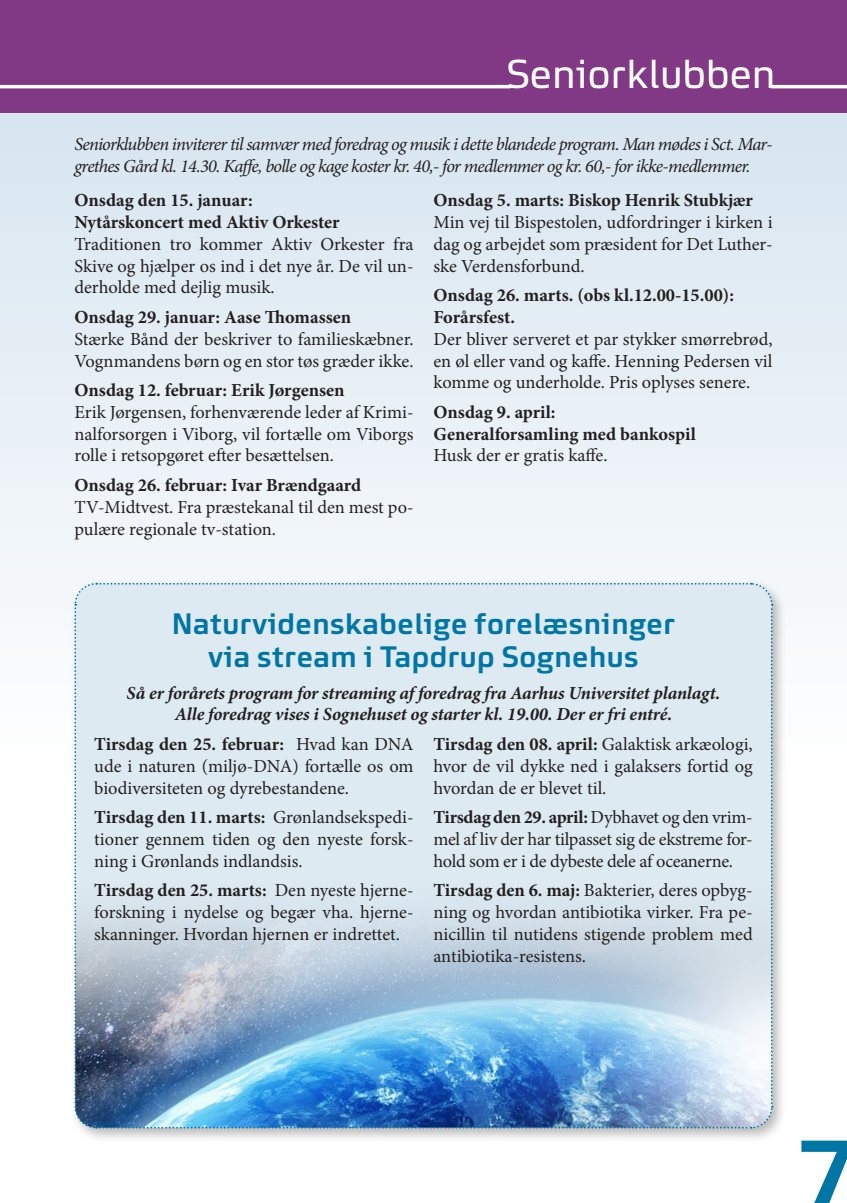
<style>
.page{position:relative;width:847px;height:1203px;background:#fff}
.page>*{position:absolute;margin:0;border:0;box-sizing:border-box;transform-origin:0 0}
.t1{font:700 105px "Super Brugsen";color:#0076a5}
.t2{font:42px "Super Brugsen";color:#fff}
.t3{font:700 30.62px/33.2px "Super Brugsen";letter-spacing:.015em;color:#0076a5;text-align:center}
.t4{font:18.38px/21.9px "Minion Pro";color:#231f20;text-align:justify}
.t5{font:700 18.38px/21.9px "Minion Pro";color:#231f20}
.t6{font:italic 18.38px/21.9px "Minion Pro";letter-spacing:-.04em;color:#231f20}
.t7{font:italic 700 18.38px "Minion Pro";letter-spacing:-.01em;color:#231f20}
.s1{font-weight:700}
</style>
<div class="page">
<svg style="left:0;top:113px;width:847px;height:485px;fill:#e5eef5"></svg>
<div style="left:0;top:0;width:847px;height:113px;background:#813986"></div>
<hr style="left:771px;top:85px;width:76px;height:3px;background:#fff">
<hr style="left:0;top:85px;width:510px;height:3px;background:#fff">
<div style="left:70px;top:579px;width:716px;height:564px;background:#231f20;opacity:.3"></div>
<img style="left:73px;top:582px;width:700px;height:547px">
<p class="t2" style="left:507px;top:51px;width:270px">Seniorklubben</p>
<p class="t6" style="left:74px;top:133px;width:699px">Seniorklubben inviterer til samvær med foredrag og musik i dette blandede program. Man mødes i Sct. Mar&shy;grethes Gård kl. 14.30. Kaffe, bolle og kage koster kr. 40,- for medlemmer og kr. 60,- for ikke-medlemmer.</p>
<p class="t5" style="left:74px;top:189px;width:267px">Onsdag den 15. januar:<br>Nytårskoncert med Aktiv Orkester</p>
<p class="t4" style="left:74px;top:233px;width:341px">Traditionen tro kommer Aktiv Orkester fra Skive og hjælper os ind i det nye år. De vil un&shy;derholde med dejlig musik.</p>
<p class="t5" style="left:74px;top:306px;width:278px">Onsdag 29. januar: Aase Thomassen</p>
<p class="t4" style="left:74px;top:328px;width:341px">Stærke Bånd der beskriver to familieskæbner.<br>Vognmandens børn og en stor tøs græder ikke.</p>
<p class="t5" style="left:74px;top:379px;width:272px">Onsdag 12. februar: Erik Jørgensen</p>
<p class="t4" style="left:74px;top:401px;width:341px">Erik Jørgensen, forhenværende leder af Krimi&shy;nalforsorgen i Viborg, vil fortælle om Viborgs rolle i retsopgøret efter besættelsen.</p>
<p class="t5" style="left:74px;top:474px;width:288px">Onsdag 26. februar: Ivar Brændgaard</p>
<p class="t4" style="left:74px;top:496px;width:341px">TV-Midtvest. Fra præstekanal til den mest po&shy;pulære regionale tv-station.</p>
<p class="t5" style="left:433px;top:189px;width:321px">Onsdag 5. marts: Biskop Henrik Stubkjær</p>
<p class="t4" style="left:433px;top:211px;width:341px">Min vej til Bispestolen, udfordringer i kirken i dag og arbejdet som præsident for Det Luther&shy;ske Verdensforbund.</p>
<p class="t5" style="left:433px;top:284px;width:302px">Onsdag 26. marts. (obs kl.12.00-15.00):<br>Forårsfest.</p>
<p class="t4" style="left:433px;top:328px;width:341px">Der bliver serveret et par stykker smørrebrød, en øl eller vand og kaffe. Henning Pedersen vil komme og underholde. Pris oplyses senere.</p>
<p class="t5" style="left:433px;top:401px;width:264px">Onsdag 9. april:<br>Generalforsamling med bankospil</p>
<p class="t4" style="left:433px;top:445px;width:176px">Husk der er gratis kaffe.</p>
<p class="t3" style="left:172px;top:608px;width:505px">Naturvidenskabelige forelæsninger via stream i Tapdrup Sognehus</p>
<p class="t7" style="left:127px;top:680px;width:595px">Så er forårets program for streaming af foredrag fra Aarhus Universitet planlagt.</p>
<p class="t7" style="left:175px;top:702px;width:499px">Alle foredrag vises i Sognehuset og starter kl. 19.00. Der er fri entré.</p>
<p class="t4" style="left:94px;top:733px;width:321px"><span class="s1">Tirsdag den 25. februar:</span> Hvad kan DNA ude i naturen (miljø-DNA) fortælle os om biodiversiteten og dyrebestandene.</p>
<p class="t4" style="left:94px;top:806px;width:321px"><span class="s1">Tirsdag den 11. marts:</span> Grønlandsekspedi&shy;tioner gennem tiden og den nyeste forsk&shy;ning i Grønlands indlandsis.</p>
<p class="t4" style="left:94px;top:879px;width:321px"><span class="s1">Tirsdag den 25. marts:</span> Den nyeste hjerne&shy;forskning i nydelse og begær vha. hjerne&shy;skanninger. Hvordan hjernen er indrettet.</p>
<p class="t4" style="left:433px;top:733px;width:321px"><span class="s1">Tirsdag den 08. april:</span> Galaktisk arkæologi, hvor de vil dykke ned i galaksers fortid og hvordan de er blevet til.</p>
<p class="t4" style="left:433px;top:806px;width:321px"><span class="s1">Tirsdag den 29. april:</span> Dybhavet og den vrim&shy;mel af liv der har tilpasset sig de ekstreme for&shy;hold som er i de dybeste dele af oceanerne.</p>
<p class="t4" style="left:433px;top:879px;width:321px"><span class="s1">Tirsdag den 6. maj:</span> Bakterier, deres opbyg&shy;ning og hvordan antibiotika virker. Fra pe&shy;nicillin til nutidens stigende problem med antibiotika-resistens.</p>
<p class="t1" style="left:797px;top:1116px;width:62px">7</p>
</div>
